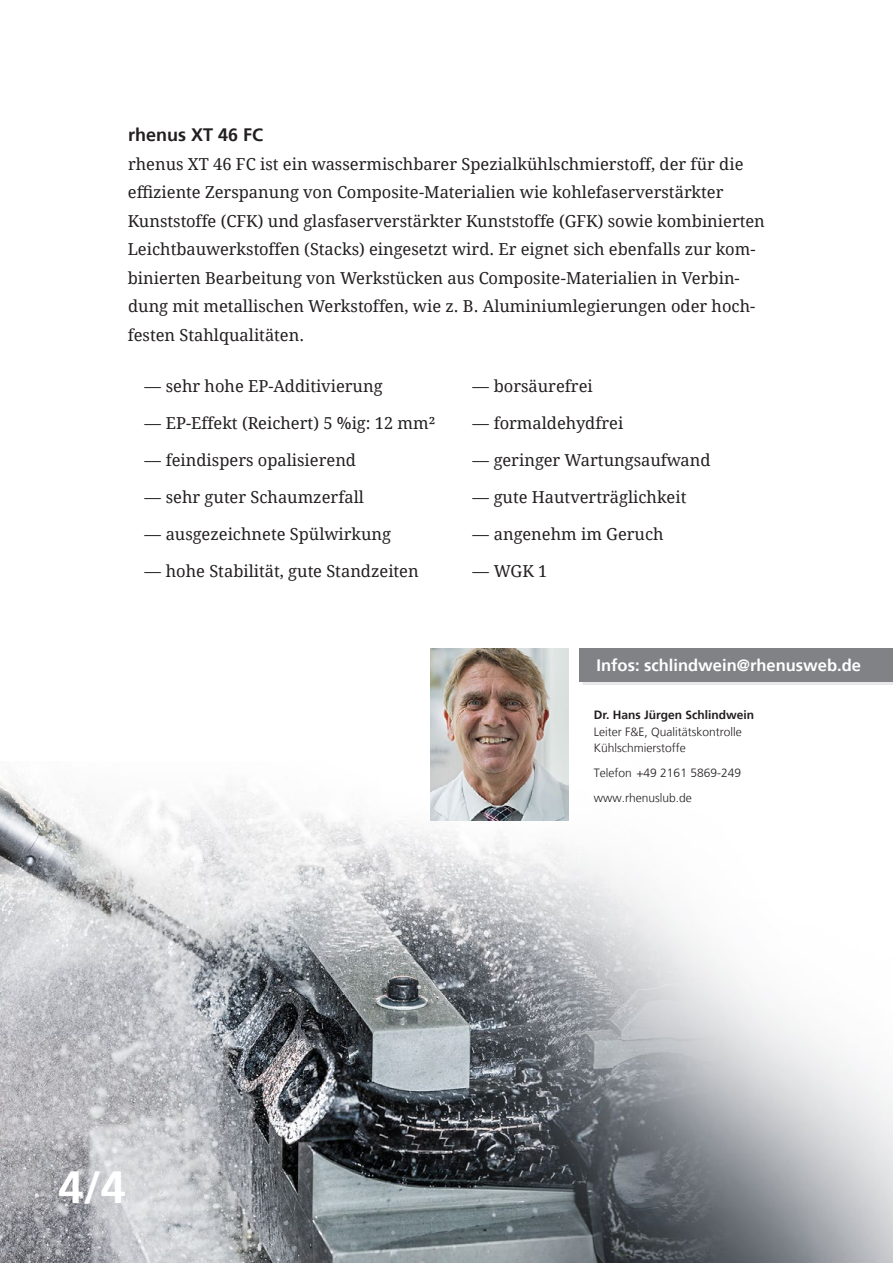
<style>
.page{position:relative;width:893px;height:1263px;background:#fff}
.page>*{position:absolute;margin:0;border:0;box-sizing:border-box;transform-origin:0 0}
.Fließtext{font:700 45px "Frutiger 65";color:#fff}
.Unterüberschrift_Tab{font:700 18px "Frutiger 65";color:#231f20}
.Fließtext-2{font:16.5px/28.5px "Droid Serif";color:#231f20}
.Rubrum{font:700 16.5px "Frutiger 65";color:#fff}
.Autor_Kontakt{font:300 12px/16.5px "Frutiger";color:#231f20}
.s1{font-family:"Frutiger 65";font-weight:700}
</style>
<div class="page">
<img style="left:0;top:761px;width:893px;height:502px">
<div style="left:582px;top:651px;width:311px;height:34px;background:#e9e9e9"></div>
<div style="left:580px;top:648px;width:313px;height:34px;background:#808285"></div>
<img style="left:431px;top:648px;width:137px;height:173px">
<p class="Unterüberschrift_Tab" style="left:128px;top:124px;width:137px">rhenus XT 46 FC</p>
<p class="Fließtext-2" style="left:128px;top:150px;width:639px">rhenus XT 46 FC ist ein wassermischbarer Spezialkühlschmierstoff, der für die effiziente Zerspanung von Composite-Materialien wie kohlefaserverstärkter Kunststoffe (CFK) und glasfaserverstärkter Kunststoffe (GFK) sowie kombinierten Leichtbauwerkstoffen (Stacks) eingesetzt wird. Er eignet sich ebenfalls zur kom&shy;binierten Bearbeitung von Werkstücken aus Composite-Materialien in Verbin&shy;dung mit metallischen Werkstoffen, wie z. B. Aluminiumlegierungen oder hoch&shy;festen Stahlqualitäten.</p>
<p class="Fließtext-2" style="left:145px;top:372px;width:240px">— sehr hohe EP-Additivierung</p>
<p class="Fließtext-2" style="left:145px;top:409px;width:292px">— EP-Effekt (Reichert) 5 %ig: 12 mm²</p>
<p class="Fließtext-2" style="left:145px;top:446px;width:213px">— feindispers opalisierend</p>
<p class="Fließtext-2" style="left:145px;top:483px;width:221px">— sehr guter Schaumzerfall</p>
<p class="Fließtext-2" style="left:145px;top:520px;width:248px">— ausgezeichnete Spülwirkung</p>
<p class="Fließtext-2" style="left:145px;top:557px;width:276px">— hohe Stabilität, gute Standzeiten</p>
<p class="Fließtext-2" style="left:472px;top:372px;width:122px">— borsäurefrei</p>
<p class="Fließtext-2" style="left:472px;top:409px;width:152px">— formaldehydfrei</p>
<p class="Fließtext-2" style="left:472px;top:446px;width:240px">— geringer Wartungsaufwand</p>
<p class="Fließtext-2" style="left:472px;top:483px;width:216px">— gute Hautverträglichkeit</p>
<p class="Fließtext-2" style="left:472px;top:520px;width:193px">— angenehm im Geruch</p>
<p class="Fließtext-2" style="left:472px;top:557px;width:76px">— WGK 1</p>
<p class="Fließtext" style="left:58px;top:1161px;width:69px">4/4</p>
<p class="Rubrum" style="left:597px;top:656px;width:266px">Infos: schlindwein@rhenusweb.de</p>
<p class="Autor_Kontakt" style="left:594px;top:707px;width:162px"><span class="s1">Dr. Hans Jürgen Schlindwein<br></span>Leiter F&amp;E, Qualitätskontrolle<br>Kühlschmierstoffe</p>
<p class="Autor_Kontakt" style="left:594px;top:765px;width:149px">Telefon +49 2161 5869-249</p>
<p class="Autor_Kontakt" style="left:594px;top:790px;width:100px">www.rhenuslub.de</p>
</div>
